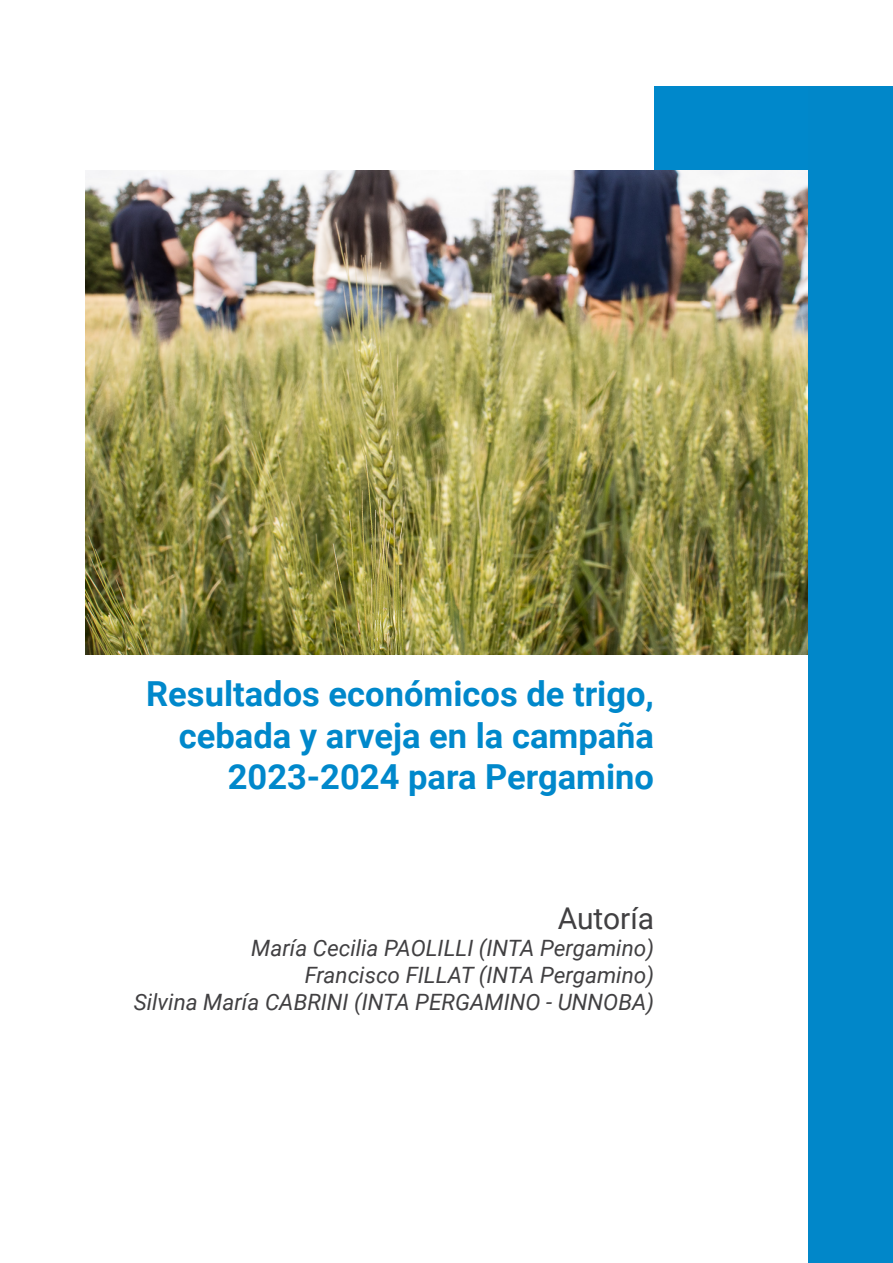
<style>
.page{position:relative;width:893px;height:1263px;background:#fff}
.page>*{position:absolute;margin:0;border:0;box-sizing:border-box;transform-origin:0 0}
.t1{font:700 34.5px/41.4px "Roboto";color:#0088cb;text-align:right}
.t2{font:30px "Roboto";color:#414042}
.t3{font:italic 22.5px/27px "Roboto";color:#414042;text-align:right}
</style>
<div class="page">
<div style="left:654px;top:86px;width:236px;height:84px;background:#0088cb"></div>
<div style="left:809px;top:86px;width:84px;height:1177px;background:#0187c9"></div>
<img style="left:85px;top:170px;width:723px;height:485px">
<h1 class="t1" style="left:146px;top:672px;width:509px">Resultados económicos de trigo, cebada y arveja en la campaña<br>2023-2024 para Pergamino</h1>
<h2 class="t2" style="left:558px;top:897px;width:98px">Autoría</h2>
<p class="t3" style="left:134px;top:933px;width:522px">María Cecilia PAOLILLI (INTA Pergamino)<br>Francisco FILLAT (INTA Pergamino)<br>Silvina María CABRINI (INTA PERGAMINO - UNNOBA)</p>
</div>
